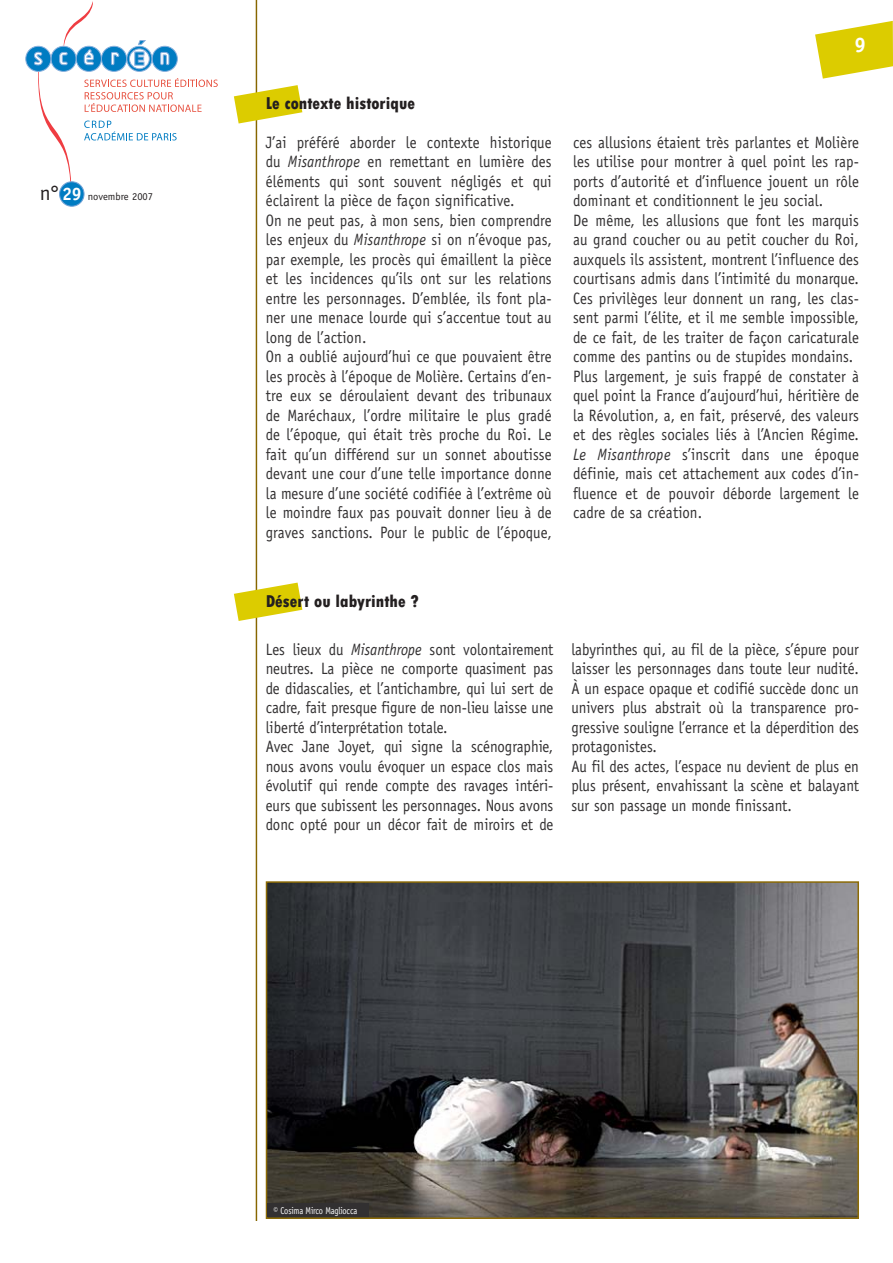
<style>
.page{position:relative;width:893px;height:1263px;background:#fff}
.page>*{position:absolute;margin:0;border:0;box-sizing:border-box;transform-origin:0 0}
.t1{font:700 21px "Officina Sans LT";color:#fff}
.t2{font:800 condensed 18px "Tw Cen";color:#231f20}
.t3{font:16.5px/19.5px "Officina Sans LT";letter-spacing:.01em;color:#323031;scale:.9 1}
.t4{font:10.5px "Officina Sans LT";color:#231f20}
.t5{font:9.9px "Officina Sans LT";letter-spacing:-.02em;color:#fff;scale:.85 1}
.s1{font-size:21px}
.s2{font-weight:700;font-size:18px;color:#fff}
.s3{font-style:italic}
</style>
<div class="page">
<img style="left:233px;top:0;width:33px;height:1220px">
<svg style="left:815px;top:21px;width:78px;height:58px"></svg>
<div style="left:60px;top:182px;width:24px;height:24px;background:#007cc2;border-radius:50%"></div>
<div style="left:59px;top:181px;width:26px;height:26px;border:1px solid #72a3d7;border-radius:50%"></div>
<svg style="left:25px;top:1px;width:193px;height:193px"></svg>
<svg style="left:234px;top:583px;width:68px;height:38px"></svg>
<svg style="left:234px;top:85px;width:68px;height:39px"></svg>
<img style="left:269px;top:884px;width:587px;height:332px">
<div style="left:266px;top:881px;width:593px;height:338px;border:2px solid #8c6b06"></div>
<div style="left:267px;top:1203px;width:102px;height:14px;background:#323031"></div>
<p class="t4" style="left:40px;top:193px;width:115px"><span class="s1">n°</span> <span class="s2">29</span> novembre 2007</p>
<p class="t1" style="left:854px;top:37px;width:13px">9</p>
<p class="t2" style="left:266px;top:94px;width:151px">Le contexte historique</p>
<p class="t3" style="left:266px;top:134px;width:319px">J’ai préféré aborder le contexte historique du <span class="s3">Misanthrope</span> en remettant en lumière des éléments qui sont souvent négligés et qui éclairent la pièce de façon significative.<br>On ne peut pas, à mon sens, bien comprendre les enjeux du <span class="s3">Misanthrope</span> si on n’évoque pas, par exemple, les procès qui émaillent la pièce et les incidences qu’ils ont sur les relations entre les personnages. D’emblée, ils font pla&shy;ner une menace lourde qui s’accentue tout au long de l’action.<br>On a oublié aujourd’hui ce que pouvaient être les procès à l’époque de Molière. Certains d’en&shy;tre eux se déroulaient devant des tribunaux de Maréchaux, l’ordre militaire le plus gradé de l’époque, qui était très proche du Roi. Le fait qu’un différend sur un sonnet aboutisse devant une cour d’une telle importance donne la mesure d’une société codifiée à l’extrême où le moindre faux pas pouvait donner lieu à de graves sanctions. Pour le public de l’époque,</p>
<p class="t3" style="left:573px;top:134px;width:319px">ces allusions étaient très parlantes et Molière les utilise pour montrer à quel point les rap&shy;ports d’autorité et d’influence jouent un rôle dominant et conditionnent le jeu social.<br>De même, les allusions que font les marquis au grand coucher ou au petit coucher du Roi, auxquels ils assistent, montrent l’influence des courtisans admis dans l’intimité du monarque.<br>Ces privilèges leur donnent un rang, les clas&shy;sent parmi l’élite, et il me semble impossible, de ce fait, de les traiter de façon caricaturale comme des pantins ou de stupides mondains.<br>Plus largement, je suis frappé de constater à quel point la France d’aujourd’hui, héritière de la Révolution, a, en fait, préservé, des valeurs et des règles sociales liés à l’Ancien Régime.<br><span class="s3">Le Misanthrope</span> s’inscrit dans une époque définie, mais cet attachement aux codes d’in&shy;fluence et de pouvoir déborde largement le cadre de sa création.</p>
<p class="t2" style="left:266px;top:591px;width:155px">Désert ou labyrinthe ?</p>
<p class="t3" style="left:266px;top:641px;width:321px">Les lieux du <span class="s3">Misanthrope</span> sont volontairement neutres. La pièce ne comporte quasiment pas de didascalies, et l’antichambre, qui lui sert de cadre, fait presque figure de non-lieu laisse une liberté d’interprétation totale.<br>Avec Jane Joyet, qui signe la scénographie, nous avons voulu évoquer un espace clos mais évolutif qui rende compte des ravages intéri&shy;eurs que subissent les personnages. Nous avons donc opté pour un décor fait de miroirs et de</p>
<p class="t3" style="left:571px;top:641px;width:321px">labyrinthes qui, au fil de la pièce, s’épure pour laisser les personnages dans toute leur nudité.<br>À un espace opaque et codifié succède donc un univers plus abstrait où la transparence pro&shy;gressive souligne l’errance et la déperdition des protagonistes.<br>Au fil des actes, l’espace nu devient de plus en plus présent, envahissant la scène et balayant sur son passage un monde finissant.</p>
<p class="t5" style="left:274px;top:1207px;width:100px">© Cosima Mirco Magliocca</p>
</div>
